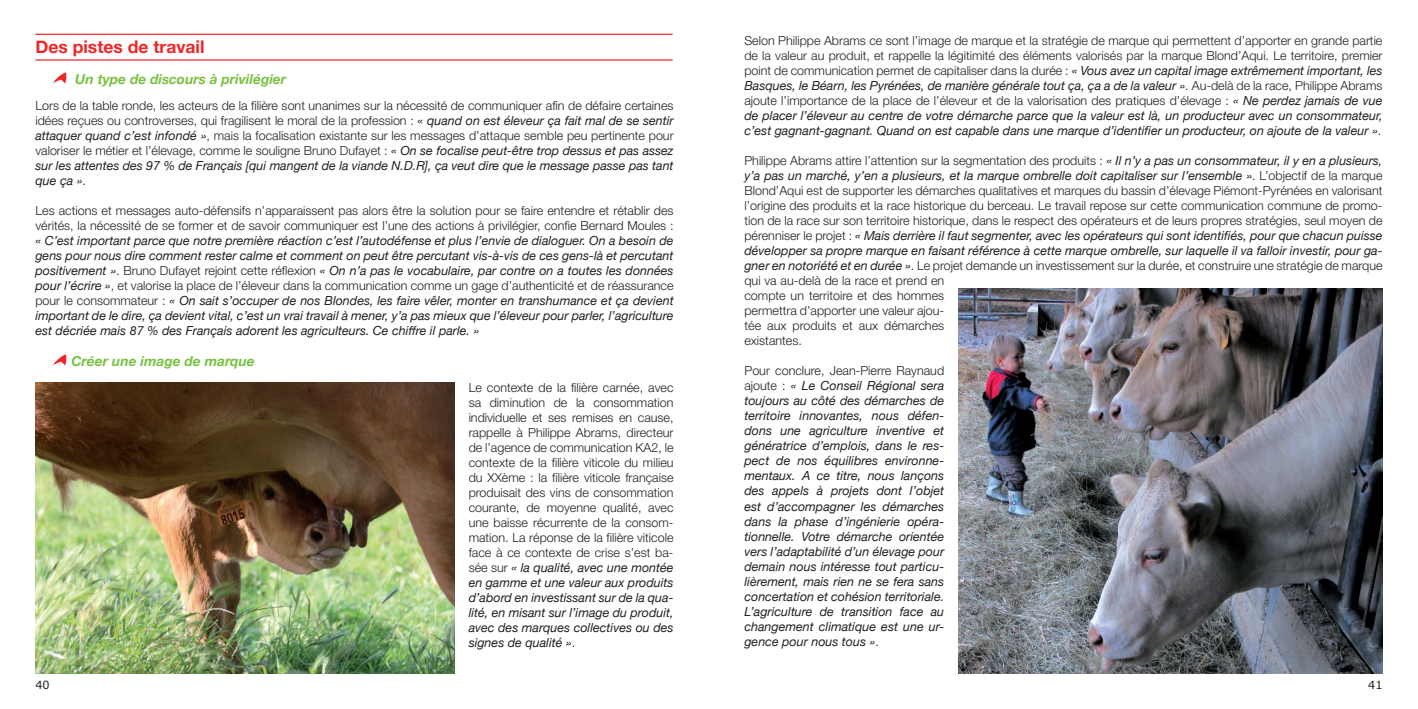
<style>
.page{position:relative;width:1418px;height:709px;background:#fff}
.page>*{position:absolute;margin:0;border:0;box-sizing:border-box;transform-origin:0 0}
.t1{font:700 17.5px "Helvetica Neue";color:#ee2628}
.t2{font:italic 700 13.75px "Helvetica Neue";color:#79c142}
.t3{font:300 12.5px/15px "Helvetica Neue";color:#231f20;text-align:justify}
.t4{font:italic 12.5px/15px "Helvetica Neue";color:#231f20;text-align:justify}
.t5{font:11.25px "Verdana";color:#231f20}
.s1{font-weight:400;font-style:italic}
.s2{font-weight:300;font-style:normal}
</style>
<div class="page">
<hr style="left:35px;top:59px;width:637px;height:2px;background:#ee2628">
<hr style="left:35px;top:34px;width:637px;height:1px;background:#ee2628">
<img style="left:53px;top:72px;width:14px;height:12px">
<img style="left:53px;top:354px;width:14px;height:12px">
<img style="left:35px;top:383px;width:419px;height:290px">
<img style="left:958px;top:288px;width:424px;height:385px">
<h1 class="t1" style="left:35px;top:33px;width:171px">Des pistes de travail</h1>
<p class="t2" style="left:75px;top:68px;width:212px">Un type de discours à privilégier</p>
<p class="t3" style="left:35px;top:97px;width:639px">Lors de la table ronde, les acteurs de la filière sont unanimes sur la nécessité de communiquer afin de défaire certaines idées reçues ou controverses, qui fragilisent le moral de la profession : <span class="s1">« quand on est éleveur ça fait mal de se sentir attaquer quand c’est infondé »</span>, mais la focalisation existante sur les messages d’attaque semble peu pertinente pour valoriser le métier et l’élevage, comme le souligne Bruno Dufayet : <span class="s1">« On se focalise peut-être trop dessus et pas assez sur les attentes des 97 % de Français [qui mangent de la viande N.D.R], ça veut dire que le message passe pas tant que ça »</span>.</p>
<p class="t3" style="left:35px;top:202px;width:639px">Les actions et messages auto-défensifs n’apparaissent pas alors être la solution pour se faire entendre et rétablir des vérités, la nécessité de se former et de savoir communiquer est l’une des actions à privilégier, confie Bernard Moules :</p>
<p class="t4" style="left:35px;top:233px;width:639px">« C’est important parce que notre première réaction c’est l’autodéfense et plus l’envie de dialoguer. On a besoin de gens pour nous dire comment rester calme et comment on peut être percutant vis-à-vis de ces gens-là et percutant positivement »<span class="s2">. Bruno Dufayet rejoint cette réflexion</span> « On n’a pas le vocabulaire, par contre on a toutes les données pour l’écrire »<span class="s2">, et valorise la place de l’éleveur dans la communication comme un gage d’authenticité et de réassurance pour le consommateur :</span> « On sait s’occuper de nos Blondes, les faire vêler, monter en transhumance et ça devient important de le dire, ça devient vital, c’est un vrai travail à mener, y’a pas mieux que l’éleveur pour parler, l’agriculture est décriée mais 87 % des Français adorent les agriculteurs. Ce chiffre il parle. »</p>
<p class="t2" style="left:71px;top:350px;width:185px">Créer une image de marque</p>
<p class="t3" style="left:468px;top:380px;width:206px">Le contexte de la filière carnée, avec sa diminution de la consommation individuelle et ses remises en cause, rappelle à Philippe Abrams, directeur de l’agence de communication KA2, le contexte de la filière viticole du milieu du XXème : la filière viticole française produisait des vins de consommation courante, de moyenne qualité, avec une baisse récurrente de la consom&shy;mation. La réponse de la filière viticole face à ce contexte de crise s’est ba&shy;sée sur <span class="s1">« la qualité, avec une montée en gamme et une valeur aux produits d’abord en investissant sur de la qua&shy;lité, en misant sur l’image du produit, avec des marques collectives ou des signes de qualité »</span>.</p>
<p class="t3" style="left:744px;top:33px;width:639px">Selon Philippe Abrams ce sont l’image de marque et la stratégie de marque qui permettent d’apporter en grande partie de la valeur au produit, et rappelle la légitimité des éléments valorisés par la marque Blond’Aqui. Le territoire, premier point de communication permet de capitaliser dans la durée : <span class="s1">« Vous avez un capital image extrêmement important, les Basques, le Béarn, les Pyrénées, de manière générale tout ça, ça a de la valeur »</span>. Au-delà de la race, Philippe Abrams ajoute l’importance de la place de l’éleveur et de la valorisation des pratiques d’élevage : <span class="s1">« Ne perdez jamais de vue de placer l’éleveur au centre de votre démarche parce que la valeur est là, un producteur avec un consommateur, c’est gagnant-gagnant. Quand on est capable dans une marque d’identifier un producteur, on ajoute de la valeur »</span>.</p>
<p class="t3" style="left:744px;top:153px;width:639px;text-align:left">Philippe Abrams attire l’attention sur la segmentation des produits : <span class="s1">« Il n’y a pas un consommateur, il y en a plusieurs, y’a pas un marché, y’en a plusieurs, et la marque ombrelle doit capitaliser sur l’ensemble »</span>. L’objectif de la marque Blond’Aqui est de supporter les démarches qualitatives et marques du bassin d’élevage Piémont-Pyrénées en valorisant l’origine des produits et la race historique du berceau. Le travail repose sur cette communication commune de promo&shy;tion de la race sur son territoire historique, dans le respect des opérateurs et de leurs propres stratégies, seul moyen de pérenniser le projet : <span class="s1">« Mais derrière il faut segmenter, avec les opérateurs qui sont identifiés, pour que chacun puisse développer sa propre marque en faisant référence à cette marque ombrelle, sur laquelle il va falloir investir, pour ga&shy;gner en notoriété et en durée »</span>. Le projet demande un investissement sur la durée, et construire une stratégie de marque qui va au-delà de la race et prend en<br>compte un territoire et des hommes<br>permettra d’apporter une valeur ajou-<br>tée aux produits et aux démarches<br>existantes.</p>
<p class="t4" style="left:744px;top:364px;width:201px"><span class="s2">Pour conclure, Jean-Pierre Raynaud ajoute :</span> « Le Conseil Régional sera toujours au côté des démarches de territoire innovantes, nous défen&shy;dons une agriculture inventive et génératrice d’emplois, dans le res&shy;pect de nos équilibres environne&shy;mentaux. A ce titre, nous lançons des appels à projets dont l’objet est d’accompagner les démarches dans la phase d’ingénierie opéra&shy;tionnelle. Votre démarche orientée vers l’adaptabilité d’un élevage pour demain nous intéresse tout particu&shy;lièrement, mais rien ne se fera sans concertation et cohésion territoriale.<br>L’agriculture de transition face au changement climatique est une ur&shy;gence pour nous tous »<span class="s2">.</span></p>
<p class="t5" style="left:35px;top:677px;width:16px">40</p>
<p class="t5" style="left:1368px;top:677px;width:16px">41</p>
</div>
